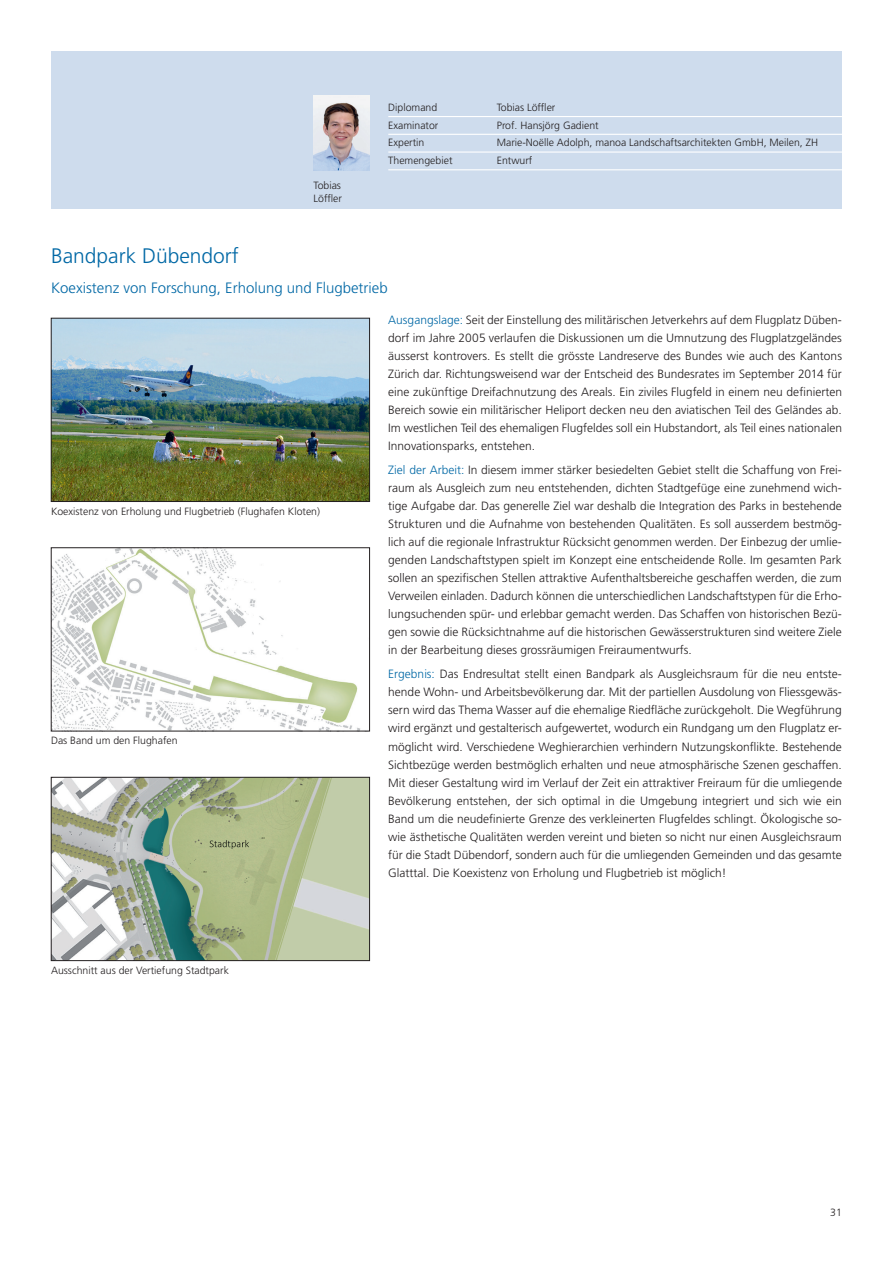
<style>
.page{position:relative;width:893px;height:1263px;background:#fff}
.page>*{position:absolute;margin:0;border:0;box-sizing:border-box;transform-origin:0 0}
.t1{font:300 21px "Frutiger LT Pro";color:#0068a5}
.t2{font:300 15px "Frutiger LT Pro";color:#0068a5}
.t3{font:300 12px/18px "Frutiger LT Pro";color:#231f20;text-align:justify}
.t4{font:300 10.5px/13.5px "Frutiger LT Pro";color:#231f20}
.s1{color:#0068a5}
</style>
<div class="page">
<div style="left:51px;top:51px;width:791px;height:157px;background:#cedced"></div>
<img style="left:53px;top:320px;width:315px;height:180px">
<div style="left:51px;top:318px;width:319px;height:184px;border:1px solid #231f20"></div>
<img style="left:53px;top:549px;width:307px;height:180px">
<div style="left:51px;top:547px;width:319px;height:184px;border:1px solid #231f20"></div>
<img style="left:53px;top:779px;width:315px;height:180px">
<div style="left:51px;top:777px;width:319px;height:184px;border:1px solid #231f20"></div>
<hr style="left:388px;top:116px;width:454px;height:1px;background:#fff">
<hr style="left:388px;top:134px;width:454px;height:1px;background:#fff">
<hr style="left:388px;top:151px;width:454px;height:2px;background:#fff">
<hr style="left:388px;top:169px;width:454px;height:1px;background:#fff">
<img style="left:314px;top:95px;width:56px;height:75px">
<p class="t4" style="left:314px;top:178px;width:30px">Tobias<br>Löffler</p>
<p class="t4" style="left:388px;top:101px;width:51px">Diplomand</p>
<p class="t4" style="left:497px;top:101px;width:60px">Tobias Löffler</p>
<p class="t4" style="left:388px;top:118px;width:52px">Examinator</p>
<p class="t4" style="left:497px;top:118px;width:103px">Prof. Hansjörg Gadient</p>
<p class="t4" style="left:388px;top:136px;width:38px">Expertin</p>
<p class="t4" style="left:497px;top:136px;width:323px">Marie-Noëlle Adolph, manoa Landschaftsarchitekten GmbH, Meilen, ZH</p>
<p class="t4" style="left:388px;top:154px;width:66px">Themengebiet</p>
<p class="t4" style="left:497px;top:154px;width:37px">Entwurf</p>
<h1 class="t1" style="left:51px;top:243px;width:189px">Bandpark Dübendorf</h1>
<p class="t2" style="left:51px;top:279px;width:338px">Koexistenz von Forschung, Erholung und Flugbetrieb</p>
<p class="t4" style="left:51px;top:504px;width:270px">Koexistenz von Erholung und Flugbetrieb (Flughafen Kloten)</p>
<p class="t4" style="left:51px;top:734px;width:128px">Das Band um den Flughafen</p>
<p class="t4" style="left:51px;top:963px;width:179px">Ausschnitt aus der Vertiefung Stadtpark</p>
<p class="t3" style="left:388px;top:311px;width:455px"><span class="s1">Ausgangslage:</span> Seit der Einstellung des militärischen Jetverkehrs auf dem Flugplatz Düben&shy;dorf im Jahre 2005 verlaufen die Diskussionen um die Umnutzung des Flugplatzgeländes äusserst kontrovers. Es stellt die grösste Landreserve des Bundes wie auch des Kantons Zürich dar. Richtungsweisend war der Entscheid des Bundesrates im September 2014 für eine zukünftige Dreifachnutzung des Areals. Ein ziviles Flugfeld in einem neu definierten Bereich sowie ein militärischer Heliport decken neu den aviatischen Teil des Geländes ab.<br>Im westlichen Teil des ehemaligen Flugfeldes soll ein Hubstandort, als Teil eines nationalen Innovationsparks, entstehen.</p>
<p class="t3" style="left:388px;top:461px;width:455px"><span class="s1">Ziel der Arbeit:</span> In diesem immer stärker besiedelten Gebiet stellt die Schaffung von Frei&shy;raum als Ausgleich zum neu entstehenden, dichten Stadtgefüge eine zunehmend wich&shy;tige Aufgabe dar. Das generelle Ziel war deshalb die Integration des Parks in bestehende Strukturen und die Aufnahme von bestehenden Qualitäten. Es soll ausserdem bestmög&shy;lich auf die regionale Infrastruktur Rücksicht genommen werden. Der Einbezug der umlie&shy;genden Landschaftstypen spielt im Konzept eine entscheidende Rolle. Im gesamten Park sollen an spezifischen Stellen attraktive Aufenthaltsbereiche geschaffen werden, die zum Verweilen einladen. Dadurch können die unterschiedlichen Landschaftstypen für die Erho&shy;lungsuchenden spür- und erlebbar gemacht werden. Das Schaffen von historischen Bezü&shy;gen sowie die Rücksichtnahme auf die historischen Gewässerstrukturen sind weitere Ziele in der Bearbeitung dieses grossräumigen Freiraumentwurfs.</p>
<p class="t3" style="left:388px;top:665px;width:455px"><span class="s1">Ergebnis:</span> Das Endresultat stellt einen Bandpark als Ausgleichsraum für die neu entste&shy;hende Wohn- und Arbeitsbevölkerung dar. Mit der partiellen Ausdolung von Fliessgewäs&shy;sern wird das Thema Wasser auf die ehemalige Riedfläche zurückgeholt. Die Wegführung wird ergänzt und gestalterisch aufgewertet, wodurch ein Rundgang um den Flugplatz er&shy;möglicht wird. Verschiedene Weghierarchien verhindern Nutzungskonflikte. Bestehende Sichtbezüge werden bestmöglich erhalten und neue atmosphärische Szenen geschaffen.<br>Mit dieser Gestaltung wird im Verlauf der Zeit ein attraktiver Freiraum für die umliegende Bevölkerung entstehen, der sich optimal in die Umgebung integriert und sich wie ein Band um die neudefinierte Grenze des verkleinerten Flugfeldes schlingt. Ökologische so&shy;wie ästhetische Qualitäten werden vereint und bieten so nicht nur einen Ausgleichsraum für die Stadt Dübendorf, sondern auch für die umliegenden Gemeinden und das gesamte Glatttal. Die Koexistenz von Erholung und Flugbetrieb ist möglich!</p>
<p class="t4" style="left:830px;top:1206px;width:13px">31</p>
</div>
